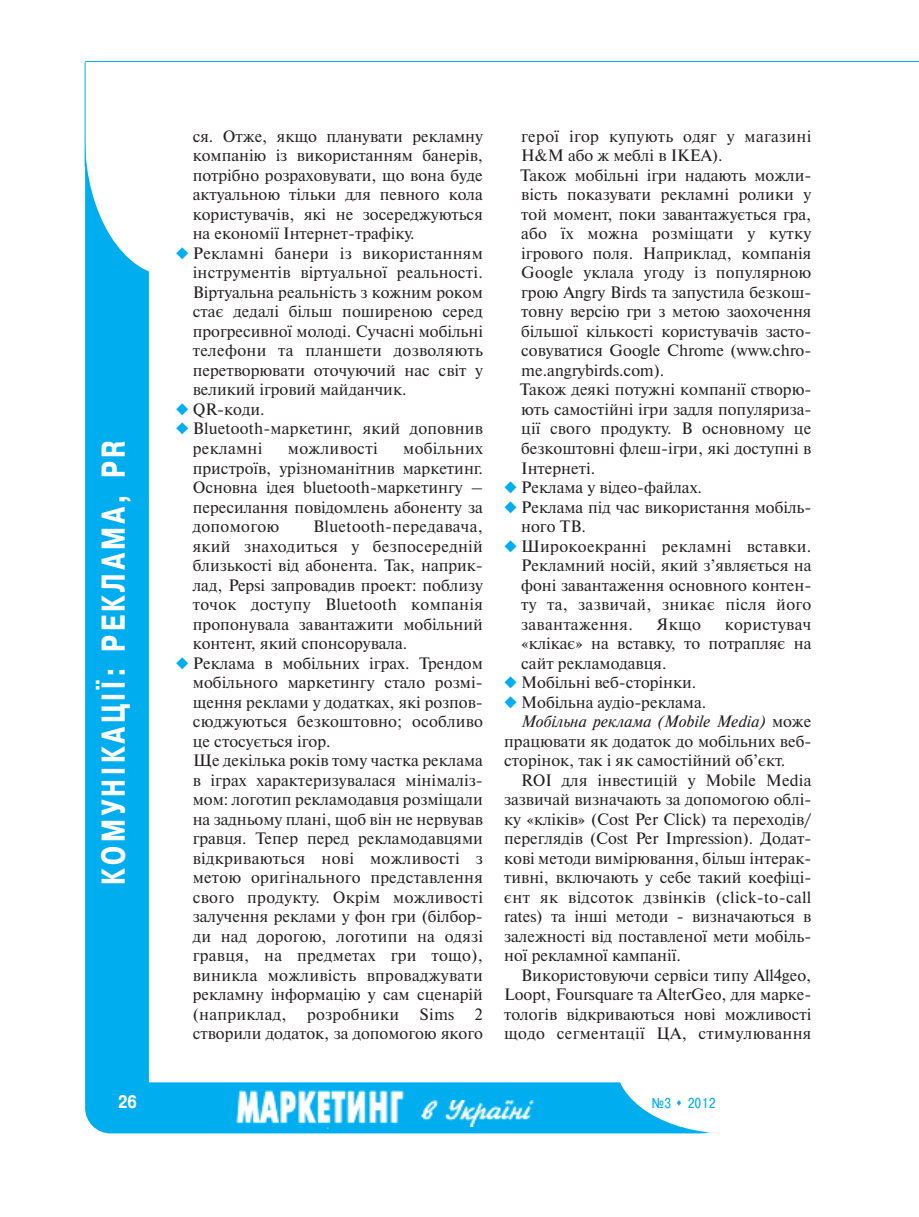
<style>
.page{position:relative;width:919px;height:1217px;background:#fff}
.page>*{position:absolute;margin:0;border:0;box-sizing:border-box;transform-origin:0 0}
.t1{font:700 33px "Pragmatica Cond C";letter-spacing:.13em;color:#fff;scale:.9 1}
.t2{font:700 18px "Pragmatica Cond C";color:#fff}
.t3{font:16.5px/19.5px "Newton C";color:#231f20}
.t4{font:16.5px "Newton C";letter-spacing:.02em;color:#231f20}
.t5{font:italic 16.5px "Newton C";color:#231f20}
.t6{font:14.25px "Pragmatica Cond C";color:#00aeef}
.s1{font-style:normal}
</style>
<div class="page">
<div style="left:85px;top:112px;width:64px;height:1019px;background:#00aeef;border-radius:32px"></div>
<div style="left:85px;top:1082px;width:642px;height:51px;background:#00aeef;border-radius:26px"></div>
<img style="left:236px;top:1090px;width:169px;height:38px">
<img style="left:421px;top:1100px;width:112px;height:26px">
<div style="left:85px;top:0;width:172px;height:276px;background:#fff;border-radius:50%"></div>
<div style="left:615px;top:991px;width:226px;height:142px;background:#fff;border-radius:50%"></div>
<hr style="left:85px;top:62px;width:1px;height:104px;background:#00aeef">
<hr style="left:85px;top:61px;width:833px;height:1px;background:#00aeef">
<h1 class="t1" style="left:94px;top:884px;width:495px;rotate:-90deg">КОМУНІКАЦІЇ: РЕКЛАМА, PR</h1>
<p class="t3" style="left:193px;top:126px;width:292px">ся. Отже, якщо планувати рекламну компанію із використанням банерів, потрібно розраховувати, що вона буде актуальною тільки для певного кола користувачів, які не зосереджуються на економії Інтернет-трафіку.<br>Рекламні банери із використанням інструментів віртуальної реальності.<br>Віртуальна реальність з кожним роком стає дедалі більш поширеною серед прогресивної молоді. Сучасні мобільні телефони та планшети дозволяють перетворювати оточуючий нас світ у великий ігровий майданчик.<br>QR-коди.<br>Bluetooth-маркетинг, який доповнив рекламні</p>
<p class="t3" style="left:193px;top:438px;width:292px;text-align:justify;text-indent:210px">мобільних пристроїв, урізноманітнив маркетинг.<br>Основна ідея bluetooth-маркетингу – пересилання повідомлень абоненту за допомогою</p>
<p class="t4" style="left:288px;top:438px;width:91px">можливості</p>
<p class="t3" style="left:193px;top:516px;width:292px;text-indent:120px">Bluetooth-передавача, який знаходиться у безпосередній близькості від абонента. Так, наприк&shy;лад, Pepsi запровадив проект: поблизу точок доступу Bluetooth компанія пропонувала завантажити мобільний контент, який спонсорувала.<br>Реклама в мобільних іграх. Трендом мобільного маркетингу стало розмі&shy;щення реклами у додатках, які розпов&shy;сюджуються безкоштовно; особливо це стосується ігор.<br>Ще декілька років тому частка реклама в іграх характеризувалася мінімаліз&shy;мом: логотип рекламодавця розміщали на задньому плані, щоб він не нервував гравця. Тепер перед рекламодавцями відкриваються нові можливості з метою оригінального представлення свого продукту. Окрім можливості залучення реклами у фон гри (білбор&shy;ди над дорогою, логотипи на одязі гравця, на предметах гри тощо), виникла можливість впроваджувати рекламну інформацію у сам сценарій (наприклад, розробники Sims 2 створили додаток, за допомогою якого</p>
<p class="t3" style="left:520px;top:126px;width:293px">герої ігор купують одяг у магазині<br>H&amp;M або ж меблі в IKEA).<br>Також мобільні ігри надають можли&shy;вість показувати рекламні ролики у той момент, поки завантажується гра, або їх можна розміщати у кутку ігрового поля. Наприклад, компанія<br>Google уклала угоду із популярною грою Angry Birds та запустила безкош&shy;товну версію гри з метою заохочення більшої кількості користувачів засто&shy;совуватися Google Chrome (www.chro&shy;me.angrybirds.com).<br>Також деякі потужні компанії створю&shy;ють самостійні ігри задля популяриза&shy;ції свого продукту. В основному це безкоштовні флеш-ігри, які доступні в<br>Інтернеті.<br>Реклама у відео-файлах.<br>Реклама під час використання мобіль&shy;ного ТВ.<br>Широкоекранні рекламні вставки.<br>Рекламний носій, який з’являється на фоні завантаження основного контен&shy;ту та, зазвичай, зникає після його завантаження.</p>
<p class="t3" style="left:656px;top:614px;width:46px">Якщо</p>
<p class="t4" style="left:724px;top:614px;width:88px">користувач</p>
<p class="t3" style="left:521px;top:633px;width:292px">«клікає» на вставку, то потрапляє на</p>
<p class="t3" style="left:521px;top:653px;width:147px">сайт рекламодавця.</p>
<p class="t3" style="left:521px;top:672px;width:176px">Мобільні веб-сторінки.</p>
<p class="t3" style="left:521px;top:692px;width:187px">Мобільна аудіо-реклама.</p>
<p class="t5" style="left:521px;top:711px;width:292px">Мобільна реклама (Mobile Media) <span class="s1">може</span></p>
<p class="t3" style="left:504px;top:731px;width:309px">працювати як додаток до мобільних веб-</p>
<p class="t3" style="left:504px;top:750px;width:283px">сторінок, так і як самостійний об’єкт.</p>
<p class="t3" style="left:521px;top:770px;width:292px">ROI для інвестицій у Mobile Media</p>
<p class="t3" style="left:504px;top:789px;width:309px">зазвичай визначають за допомогою облі-</p>
<p class="t3" style="left:504px;top:809px;width:309px">ку «кліків» (Cost Per Click) та переходів/</p>
<p class="t3" style="left:504px;top:828px;width:309px">переглядів (Cost Per Impression). Додат-</p>
<p class="t3" style="left:504px;top:848px;width:309px">кові методи вимірювання, більш інтерак-</p>
<p class="t3" style="left:504px;top:867px;width:309px">тивні, включають у себе такий коефіці-</p>
<p class="t4" style="left:504px;top:887px;width:309px">єнт як відсоток дзвінків (click-to-call</p>
<p class="t3" style="left:504px;top:906px;width:309px">rates) та інші методи - визначаються в</p>
<p class="t3" style="left:504px;top:926px;width:309px">залежності від поставленої мети мобіль-</p>
<p class="t3" style="left:504px;top:945px;width:178px">ної рекламної кампанії.</p>
<p class="t3" style="left:521px;top:965px;width:292px">Використовуючи сервіси типу All4geo,</p>
<p class="t3" style="left:504px;top:984px;width:309px">Loopt, Foursquare та AlterGeo, для марке-</p>
<p class="t3" style="left:504px;top:1004px;width:309px">тологів відкриваються нові можливості</p>
<p class="t4" style="left:504px;top:1023px;width:309px">щодо сегментації ЦА, стимулювання</p>
<p class="t2" style="left:118px;top:1090px;width:20px">26</p>
<p class="t6" style="left:652px;top:1093px;width:65px">№3 ▲ 2012</p>
</div>
